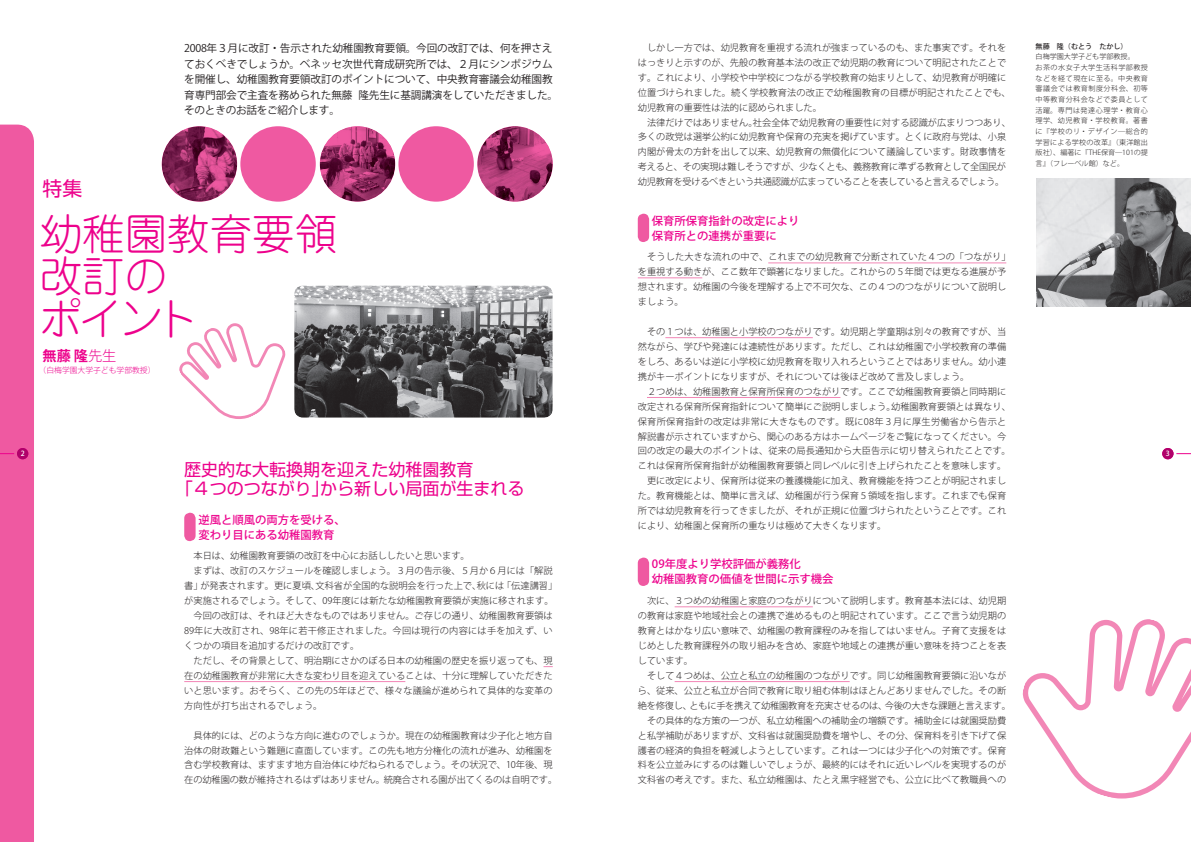
<style>
.page{position:relative;width:1191px;height:842px;background:#fff}
.page>*{position:absolute;margin:0;border:0;box-sizing:border-box;transform-origin:0 0}
.t1{font:42.5px/42.5px "Jun 101 Pro Light 90 pv RKSJ H";color:#ed028c}
.t2{font:19.8px "Shin Go Pro Regular 90 pv RKSJ H";color:#ed028c}
.t3{font:17px/18.4px "Shin Go Pro Regular 90 pv RKSJ H";color:#ed028c}
.t4{font:14.2px "Koz Go Pro Bold 90 pv RKSJ H";color:#ed028c}
.t5{font:11.3px/15px "Koz Go Pro Medium 90 pv RKSJ H";color:#ed028c}
.t6{font:10.6px/15.6px "Koz Go Pro Regular 90 pv RKSJ H";letter-spacing:-.01em;color:#231f20}
.t7{font:9.2px/15px "Koz Go Pro Light 90 pv RKSJ H";color:#231f20}
.t8{font:7.8px "Koz Go Pro Light 90 pv RKSJ H";color:#ed028c}
.t9{font:7.1px/10.6px "Koz Go Pro Light 90 pv RKSJ H";letter-spacing:.06em;color:#231f20}
.t10{font:7.1px "Koz Go Pro Medium 90 pv RKSJ H";color:#231f20}
.t11{font:7.1px "Koz Go Std Medium 90 pv RKSJ H";color:#fff}
.s1{font-family:"Koz Go Pro Light 90 pv RKSJ H"}
</style>
<div class="page">
<hr style="left:184px;top:681px;width:221px;height:1px;background:#f287b6">
<img style="left:162px;top:126px;width:75px;height:76px;border-radius:50%">
<div style="left:240px;top:126px;width:76px;height:76px;background:#ef59a1;border-radius:50%"></div>
<img style="left:320px;top:126px;width:75px;height:76px;border-radius:50%">
<div style="left:398px;top:126px;width:76px;height:76px;background:#ef59a1;border-radius:50%"></div>
<img style="left:477px;top:126px;width:76px;height:76px;border-radius:50%">
<div style="left:0;top:125px;width:34px;height:717px;background:#ef59a1"></div>
<svg style="left:179px;top:323px;width:107px;height:96px"></svg>
<img style="left:294px;top:285px;width:259px;height:133px">
<div style="left:184px;top:513px;width:12px;height:28px;background:#ef59a1;border-radius:6px"></div>
<hr style="left:768px;top:262px;width:238px;height:1px;background:#f287b6">
<hr style="left:638px;top:277px;width:64px;height:1px;background:#f287b6">
<hr style="left:665px;top:337px;width:148px;height:1px;background:#f287b6">
<hr style="left:647px;top:397px;width:193px;height:1px;background:#f287b6">
<hr style="left:675px;top:606px;width:138px;height:1px;background:#f287b6">
<hr style="left:675px;top:681px;width:175px;height:1px;background:#f287b6">
<img style="left:1036px;top:179px;width:155px;height:127px">
<div style="left:1162px;top:448px;width:12px;height:11px;background:#b0016a;border-radius:50%"></div>
<svg style="left:1176px;top:453px;width:15px;height:1px"></svg>
<svg style="left:1022px;top:619px;width:169px;height:180px"></svg>
<div style="left:638px;top:558px;width:11px;height:28px;background:#ef59a1;border-radius:6px"></div>
<div style="left:638px;top:214px;width:11px;height:28px;background:#ef59a1;border-radius:6px"></div>
<h2 class="t2" style="left:43px;top:181px;width:41px">特集</h2>
<p class="t6" style="left:184px;top:42px;width:375px">2008年３月に改訂・告示された幼稚園教育要領。今回の改訂では、何を押さえておくべきでしょうか。ベネッセ次世代育成研究所では、２月にシンポジウムを開催し、幼稚園教育要領改訂のポイントについて、中央教育審議会幼稚園教育専門部会で主査を務められた無藤 隆先生に基調講演をしていただきました。そのときのお話をご紹介します。</p>
<h1 class="t1" style="left:40px;top:218px;width:299px">幼稚園教育要領改訂の<br>ポイント</h1>
<h3 class="t4" style="left:43px;top:351px;width:75px">無藤 隆<span class="s1">先生</span></h3>
<p class="t8" style="left:39px;top:367px;width:118px">（白梅学園大学子ども学部教授）</p>
<p class="t11" style="left:21px;top:451px;width:5px">2</p>
<h3 class="t3" style="left:176px;top:463px;width:350px;text-indent:9px">歴史的な大転換期を迎えた幼稚園教育<br>「４つのつながり」から新しい局面が生まれる</h3>
<p class="t5" style="left:198px;top:513px;width:149px">逆風と順風の両方を受ける、変わり目にある幼稚園教育</p>
<p class="t7" style="left:184px;top:549px;width:375px">　本日は、幼稚園教育要領の改訂を中心にお話ししたいと思います。<br>　まずは、改訂のスケジュールを確認しましょう。３月の告示後、５月か６月には「解説書」が発表されます。更に夏頃、文科省が全国的な説明会を行った上で、秋には「伝達講習」が実施されるでしょう。そして、09年度には新たな幼稚園教育要領が実施に移されます。　今回の改訂は、それほど大きなものではありません。ご存じの通り、幼稚園教育要領は89年に大改訂され、98年に若干修正されました。今回は現行の内容には手を加えず、いくつかの項目を追加するだけの改訂です。<br>　ただし、その背景として、明治期にさかのぼる日本の幼稚園の歴史を振り返っても、現在の幼稚園教育が非常に大きな変わり目を迎えていることは、十分に理解していただきたいと思います。おそらく、この先の5年ほどで、様々な議論が進められて具体的な変革の方向性が打ち出されるでしょう。</p>
<p class="t7" style="left:184px;top:729px;width:375px">　具体的には、どのような方向に進むのでしょうか。現在の幼稚園教育は少子化と地方自治体の財政難という難題に直面しています。この先も地方分権化の流れが進み、幼稚園を含む学校教育は、ますます地方自治体にゆだねられるでしょう。その状況で、10年後、現在の幼稚園の数が維持されるはずはありません。統廃合される園が出てくるのは自明です。</p>
<p class="t7" style="left:638px;top:41px;width:375px">　しかし一方では、幼児教育を重視する流れが強まっているのも、また事実です。それをはっきりと示すのが、先般の教育基本法の改正で幼児期の教育について明記されたことです。これにより、小学校や中学校につながる学校教育の始まりとして、幼児教育が明確に位置づけられました。続く学校教育法の改正で幼稚園教育の目標が明記されたことでも、幼児教育の重要性は法的に認められました。<br>　法律だけではありません。社会全体で幼児教育の重要性に対する認識が広まりつつあり、多くの政党は選挙公約に幼児教育や保育の充実を掲げています。とくに政府与党は、小泉内閣が骨太の方針を出して以来、幼児教育の無償化について議論しています。財政事情を考えると、その実現は難しそうですが、少なくとも、義務教育に準ずる教育として全国民が幼児教育を受けるべきという共通認識が広まっていることを表していると言えるでしょう。</p>
<p class="t5" style="left:652px;top:214px;width:149px">保育所保育指針の改定により保育所との連携が重要に</p>
<p class="t7" style="left:638px;top:250px;width:375px">　そうした大きな流れの中で、これまでの幼児教育で分断されていた４つの「つながり」を重視する動きが、ここ数年で顕著になりました。これからの５年間では更なる進展が予想されます。幼稚園の今後を理解する上で不可欠な、この４つのつながりについて説明しましょう。</p>
<p class="t7" style="left:638px;top:325px;width:375px">　その１つは、幼稚園と小学校のつながりです。幼児期と学童期は別々の教育ですが、当然ながら、学びや発達には連続性があります。ただし、これは幼稚園で小学校教育の準備をしろ、あるいは逆に小学校に幼児教育を取り入れろということではありません。幼小連携がキーポイントになりますが、それについては後ほど改めて言及しましょう。<br>　２つめは、幼稚園教育と保育所保育のつながりです。ここで幼稚園教育要領と同時期に改定される保育所保育指針について簡単にご説明しましょう。幼稚園教育要領とは異なり、保育所保育指針の改定は非常に大きなものです。既に08年３月に厚生労働省から告示と解説書が示されていますから、関心のある方はホームページをご覧になってください。今回の改定の最大のポイントは、従来の局長通知から大臣告示に切り替えられたことです。これは保育所保育指針が幼稚園教育要領と同レベルに引き上げられたことを意味します。　更に改定により、保育所は従来の養護機能に加え、教育機能を持つことが明記されました。教育機能とは、簡単に言えば、幼稚園が行う保育５領域を指します。これまでも保育所では幼児教育を行ってきましたが、それが正規に位置づけられたということです。これにより、幼稚園と保育所の重なりは極めて大きくなります。</p>
<p class="t5" style="left:652px;top:558px;width:183px">09年度より学校評価が義務化<br>幼稚園教育の価値を世間に示す機会</p>
<p class="t7" style="left:638px;top:594px;width:375px">　次に、３つめの幼稚園と家庭のつながりについて説明します。教育基本法には、幼児期の教育は家庭や地域社会との連携で進めるものと明記されています。ここで言う幼児期の教育とはかなり広い意味で、幼稚園の教育課程のみを指してはいません。子育て支援をはじめとした教育課程外の取り組みを含め、家庭や地域との連携が重い意味を持つことを表しています。<br>　そして４つめは、公立と私立の幼稚園のつながりです。同じ幼稚園教育要領に沿いながら、従来、公立と私立が合同で教育に取り組む体制はほとんどありませんでした。その断絶を修復し、ともに手を携えて幼稚園教育を充実させるのは、今後の大きな課題と言えます。　その具体的な方策の一つが、私立幼稚園への補助金の増額です。補助金には就園奨励費と私学補助がありますが、文科省は就園奨励費を増やし、その分、保育料を引き下げて保護者の経済的負担を軽減しようとしています。これは一つには少子化への対策です。保育料を公立並みにするのは難しいでしょうが、最終的にはそれに近いレベルを実現するのが文科省の考えです。また、私立幼稚園は、たとえ黒字経営でも、公立に比べて教職員への</p>
<p class="t10" style="left:1036px;top:44px;width:94px">無藤　隆（むとう　たかし）</p>
<p class="t9" style="left:1036px;top:52px;width:114px">白梅学園大学子ども学部教授。<br>お茶の水女子大学生活科学部教授などを経て現在に至る。中央教育審議会では教育制度分科会、初等中等教育分科会などで委員として活躍。専門は発達心理学・教育心理学、幼児教育・学校教育。著書に『学校のリ・デザイン―総合的学習による学校の改革』（東洋館出版社）、編著に『THE保育―101の提言』（フレーベル館）など。</p>
<p class="t11" style="left:1166px;top:451px;width:5px">3</p>
</div>
